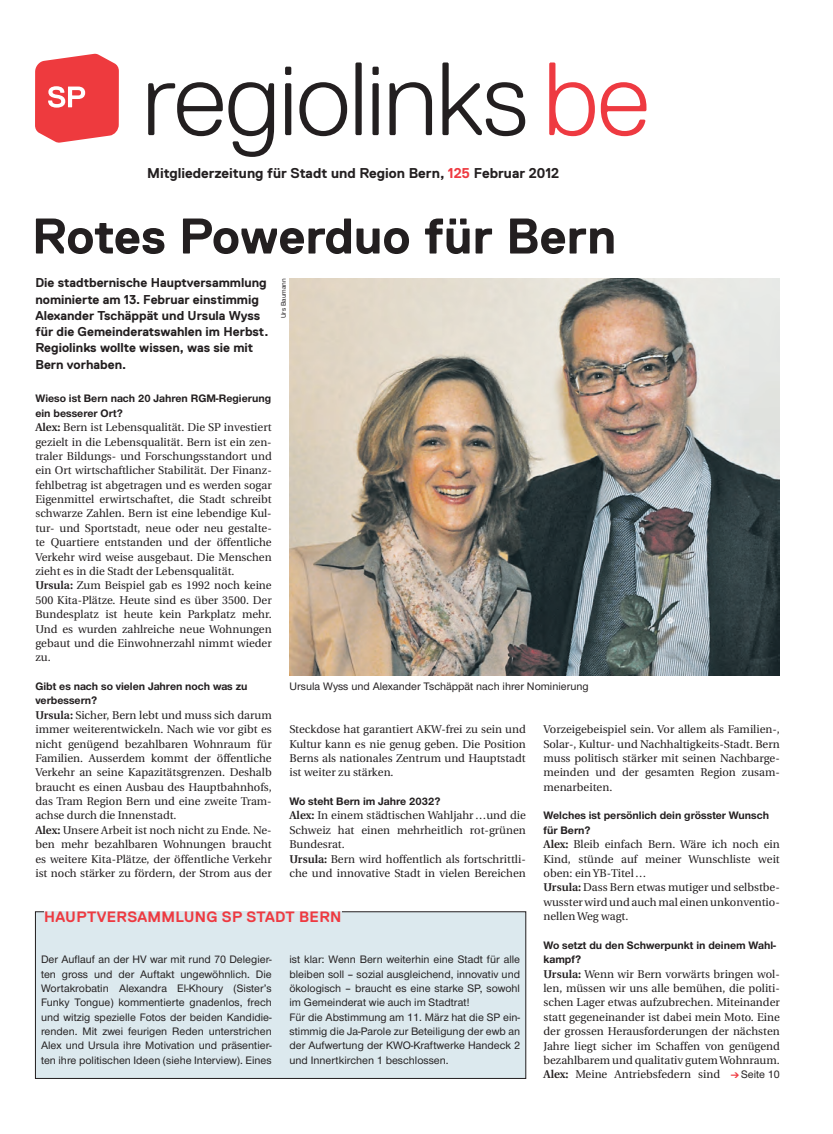
<style>
.page{position:relative;width:833px;height:1134px;background:#fff}
.page>*{position:absolute;margin:0;border:0;box-sizing:border-box;transform-origin:0 0}
.t1{font:300 103.75px "Replica";letter-spacing:-.015em;color:#231f20}
.t2{font:700 50px "Replica";color:#231f20}
.t3{font:700 15px "Replica";letter-spacing:.02em;color:#ee3a41}
.t4{font:700 14.25px "Replica";color:#231f20}
.t5{font:700 12.75px/16.2px "Replica";color:#231f20}
.t6{font:11.25px/14.4px "Utopia";color:#231f20}
.t7{font:500 11.25px/14.4px "Nimbus San Nov";color:#231f20;text-align:justify}
.t8{font:700 11.25px/14.4px "Nimbus San Nov";color:#231f20}
.t9{font:500 6.88px "Nimbus San Nov";color:#231f20}
.s1{color:#ee3a41}
.s2{font-weight:600}
.s3{font-family:"Replica";font-weight:700;color:#ee3a41}
</style>
<div class="page">
<svg style="left:35px;top:54px;width:84px;height:89px;background:#f05a5d"></svg>
<img style="left:289px;top:278px;width:491px;height:398px">
<div style="left:35px;top:912px;width:491px;height:166px;background:#dce9ee"></div>
<div style="left:35px;top:911px;width:491px;height:168px;border:1px solid #231f20"></div>
<div style="left:44px;top:911px;width:297px;height:14px;background:#dce9ee"></div>
<h1 class="t1" style="left:142px;top:42px;width:509px">regiolinks <span class="s1">be</span></h1>
<p class="t4" style="left:147px;top:165px;width:414px">Mitgliederzeitung für Stadt und Region Bern, <span class="s1">125</span> Februar 2012</p>
<h2 class="t2" style="left:32px;top:208px;width:585px">Rotes Powerduo für Bern</h2>
<p class="t9" style="left:280px;top:318px;width:41px;rotate:-90deg">Urs Baumann</p>
<p class="t5" style="left:35px;top:275px;width:234px">Die stadtbernische Hauptversammlung nominierte am 13. Februar einstimmig Alexander Tschäppät und Ursula Wyss für die Gemeinderatswahlen im Herbst.<br>Regiolinks wollte wissen, was sie mit Bern vorhaben.</p>
<p class="t8" style="left:35px;top:391px;width:237px">Wieso ist Bern nach 20 Jahren RGM-Regierung ein besserer Ort?</p>
<p class="t6" style="left:35px;top:420px;width:238px"><span class="s2">Alex:</span> Bern ist Lebensqualität. Die SP investiert gezielt in die Lebensqualität. Bern ist ein zen&shy;traler Bildungs- und Forschungsstandort und ein Ort wirtschaftlicher Stabilität. Der Finanz&shy;fehlbetrag ist abgetragen und es werden sogar Eigenmittel erwirtschaftet, die Stadt schreibt schwarze Zahlen. Bern ist eine lebendige Kul&shy;tur- und Sportstadt, neue oder neu gestalte&shy;te Quartiere entstanden und der öffentliche Verkehr wird weise ausgebaut. Die Menschen zieht es in die Stadt der Lebensqualität.<br><span class="s2">Ursula:</span> Zum Beispiel gab es 1992 noch keine 500 Kita-Plätze. Heute sind es über 3500. Der Bundesplatz ist heute kein Parkplatz mehr.<br>Und es wurden zahlreiche neue Wohnungen gebaut und die Einwohnerzahl nimmt wieder zu.</p>
<p class="t8" style="left:35px;top:679px;width:213px">Gibt es nach so vielen Jahren noch was zu verbessern?</p>
<p class="t6" style="left:35px;top:708px;width:238px"><span class="s2">Ursula:</span> Sicher, Bern lebt und muss sich darum immer weiterentwickeln. Nach wie vor gibt es nicht genügend bezahlbaren Wohnraum für Familien. Ausserdem kommt der öffentliche Verkehr an seine Kapazitätsgrenzen. Deshalb braucht es einen Ausbau des Hauptbahnhofs, das Tram Region Bern und eine zweite Tram&shy;achse durch die Innenstadt.<br><span class="s2">Alex:</span> Unsere Arbeit ist noch nicht zu Ende. Ne&shy;ben mehr bezahlbaren Wohnungen braucht es weitere Kita-Plätze, der öffentliche Verkehr ist noch stärker zu fördern, der Strom aus der</p>
<p class="t7" style="left:289px;top:679px;width:301px">Ursula Wyss und Alexander Tschäppät nach ihrer Nominierung</p>
<p class="t6" style="left:289px;top:722px;width:238px;text-align:justify">Steckdose hat garantiert AKW-frei zu sein und Kultur kann es nie genug geben. Die Position Berns als nationales Zentrum und Hauptstadt ist weiter zu stärken.</p>
<p class="t8" style="left:289px;top:794px;width:152px">Wo steht Bern im Jahre 2032?</p>
<p class="t6" style="left:289px;top:809px;width:238px"><span class="s2">Alex:</span> In einem städtischen Wahljahr…und die Schweiz hat einen mehrheitlich rot-grünen Bundesrat.<br><span class="s2">Ursula:</span> Bern wird hoffentlich als fortschrittli&shy;che und innovative Stadt in vielen Bereichen</p>
<p class="t6" style="left:543px;top:722px;width:238px;text-align:justify">Vorzeigebeispiel sein. Vor allem als Familien-, Solar-, Kultur- und Nachhaltigkeits-Stadt. Bern muss politisch stärker mit seinen Nachbarge&shy;meinden und der gesamten Region zusam&shy;menarbeiten.</p>
<p class="t8" style="left:543px;top:808px;width:227px">Welches ist persönlich dein grösster Wunsch für Bern?</p>
<p class="t6" style="left:543px;top:837px;width:238px"><span class="s2">Alex:</span> Bleib einfach Bern. Wäre ich noch ein Kind, stünde auf meiner Wunschliste weit oben: ein YB-Titel…<br><span class="s2">Ursula:</span> Dass Bern etwas mutiger und selbstbe&shy;wusster wird und auch mal einen unkonventio&shy;nellen Weg wagt.</p>
<p class="t8" style="left:543px;top:938px;width:234px">Wo setzt du den Schwerpunkt in deinem Wahl&shy;kampf?</p>
<p class="t6" style="left:543px;top:967px;width:238px;text-align:justify"><span class="s2">Ursula:</span> Wenn wir Bern vorwärts bringen wol&shy;len, müssen wir uns alle bemühen, die politi&shy;schen Lager etwas aufzubrechen. Miteinander statt gegeneinander ist dabei mein Moto. Eine der grossen Herausforderungen der nächsten Jahre liegt sicher im Schaffen von genügend bezahlbarem und qualitativ gutem Wohnraum.<br><span class="s2">Alex:</span> Meine Antriebsfedern sind</p>
<h3 class="t3" style="left:44px;top:908px;width:23px">Haupt</h3>
<h3 class="t3" style="left:97px;top:908px;width:33px">versamm</h3>
<h3 class="t3" style="left:175px;top:908px;width:85px">lu ng SP Stadt</h3>
<h3 class="t3" style="left:299px;top:908px;width:44px">Bern</h3>
<p class="t7" style="left:41px;top:952px;width:232px">Der Auflauf an der HV war mit rund 70 Delegier&shy;ten gross und der Auftakt ungewöhnlich. Die Wortakrobatin Alexandra El-Khoury (Sister’s Funky Tongue) kommentierte gnadenlos, frech und witzig spezielle Fotos der beiden Kandidie&shy;renden. Mit zwei feurigen Reden unterstrichen Alex und Ursula ihre Motivation und präsentier&shy;ten ihre politischen Ideen (siehe Interview). Eines</p>
<p class="t7" style="left:289px;top:952px;width:232px;text-align:left">ist klar: Wenn Bern weiterhin eine Stadt für alle bleiben soll – sozial ausgleichend, innovativ und ökologisch – braucht es eine starke SP, sowohl im Gemeinderat wie auch im Stadtrat!<br>Für die Abstimmung am 11. März hat die SP ein&shy;stimmig die Ja-Parole zur Beteiligung der ewb an der Aufwertung der KWO-Kraftwerke Handeck 2 und Innertkirchen 1 beschlossen.</p>
<p class="t7" style="left:730px;top:1067px;width:51px"><span class="s3">→</span>Seite 10</p>
</div>
